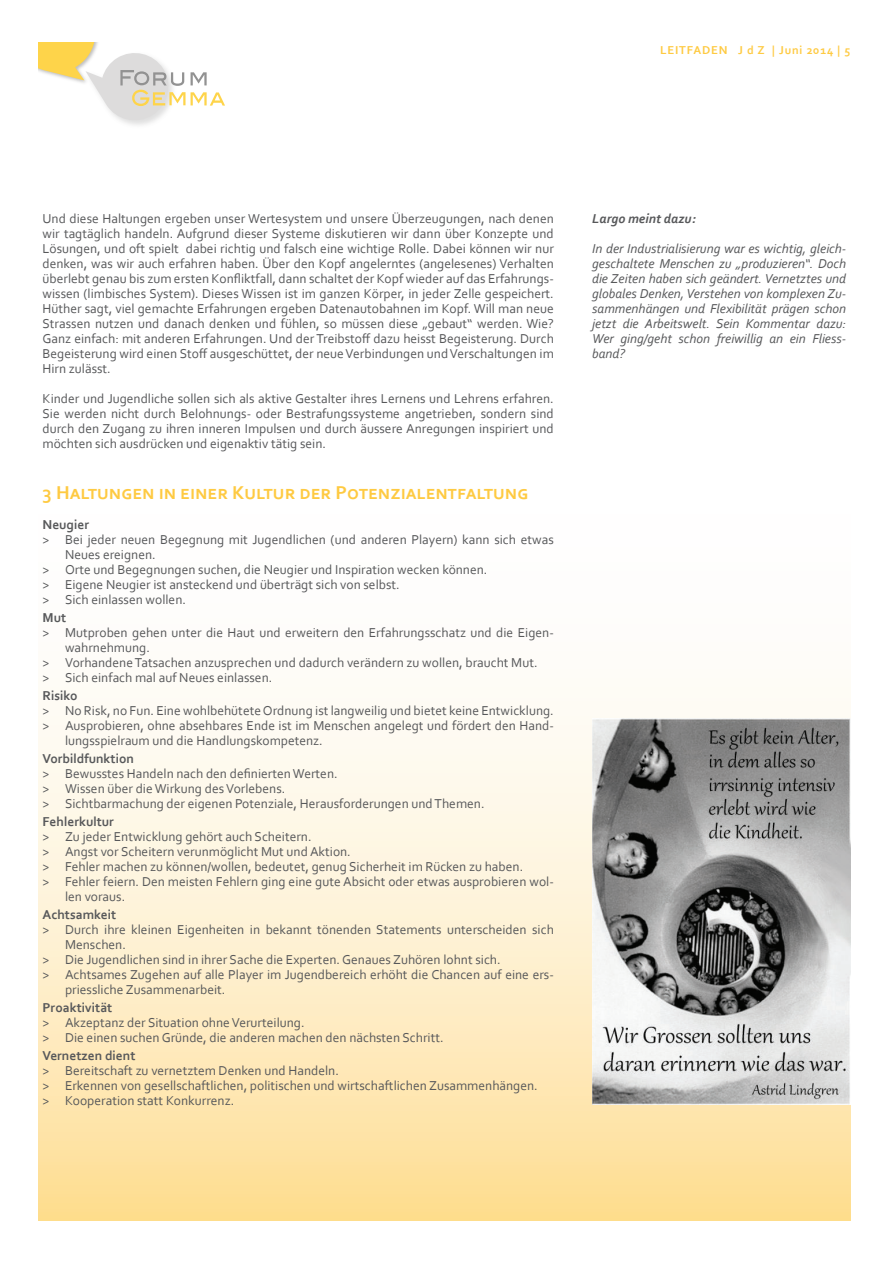
<style>
.page{position:relative;width:893px;height:1263px;background:#fff}
.page>*{position:absolute;margin:0;border:0;box-sizing:border-box;transform-origin:0 0}
.t1{font:700 19.5px "Corbel";color:#feca42}
.t2{font:13.5px/15px "Corbel";color:#57585a}
.t3{font:italic 13.5px/15px "Corbel";color:#57585a;text-align:justify}
.t4{font:700 13.5px "Corbel";color:#57585a}
.t5{font:italic 700 13.5px "Corbel";color:#57585a}
.t6{font:700 12px "Corbel";letter-spacing:.07em;color:#feca42}
</style>
<div class="page">
<svg style="left:38px;top:43px;width:187px;height:82px"></svg>
<svg style="left:38px;top:701px;width:812px;height:519px;background:#feedc7"></svg>
<img style="left:592px;top:718px;width:258px;height:386px">
<p class="t6" style="left:660px;top:43px;width:192px">LEITFADEN J d Z | Juni 2014 | 5</p>
<p class="t2" style="left:43px;top:210px;width:513px;text-align:justify">Und diese Haltungen ergeben unser Wertesystem und unsere Überzeugungen, nach denen wir tagtäglich handeln. Aufgrund dieser Systeme diskutieren wir dann über Konzepte und Lösungen, und oft spielt dabei richtig und falsch eine wichtige Rolle. Dabei können wir nur denken, was wir auch erfahren haben. Über den Kopf angelerntes (angelesenes) Verhalten überlebt genau bis zum ersten Konfliktfall, dann schaltet der Kopf wieder auf das Erfahrungs&shy;wissen (limbisches System). Dieses Wissen ist im ganzen Körper, in jeder Zelle gespeichert.<br>Hüther sagt, viel gemachte Erfahrungen ergeben Datenautobahnen im Kopf. Will man neue Strassen nutzen und danach denken und fühlen, so müssen diese „gebaut“ werden. Wie?<br>Ganz einfach: mit anderen Erfahrungen. Und der Treibstoff dazu heisst Begeisterung. Durch Begeisterung wird einen Stoff ausgeschüttet, der neue Verbindungen und Verschaltungen im Hirn zulässt.</p>
<p class="t2" style="left:43px;top:390px;width:513px;text-align:justify">Kinder und Jugendliche sollen sich als aktive Gestalter ihres Lernens und Lehrens erfahren.<br>Sie werden nicht durch Belohnungs- oder Bestrafungssysteme angetrieben, sondern sind durch den Zugang zu ihren inneren Impulsen und durch äussere Anregungen inspiriert und möchten sich ausdrücken und eigenaktiv tätig sein.</p>
<h1 class="t1" style="left:43px;top:480px;width:487px">3 Haltungen in einer Kultur der Potenzialentfaltung</h1>
<p class="t4" style="left:43px;top:516px;width:48px">Neugier</p>
<p class="t2" style="left:43px;top:531px;width:513px">&gt; Bei jeder neuen Begegnung mit Jugendlichen (und anderen Playern) kann sich etwas</p>
<p class="t2" style="left:65px;top:546px;width:92px">Neues ereignen.</p>
<p class="t2" style="left:43px;top:561px;width:446px">&gt; Orte und Begegnungen suchen, die Neugier und Inspiration wecken können.</p>
<p class="t2" style="left:43px;top:576px;width:359px">&gt; Eigene Neugier ist ansteckend und überträgt sich von selbst.</p>
<p class="t2" style="left:43px;top:591px;width:145px">&gt; Sich einlassen wollen.</p>
<p class="t4" style="left:43px;top:609px;width:25px">Mut</p>
<p class="t2" style="left:43px;top:624px;width:513px">&gt; Mutproben gehen unter die Haut und erweitern den Erfahrungsschatz und die Eigen-</p>
<p class="t2" style="left:65px;top:639px;width:86px">wahrnehmung.</p>
<p class="t2" style="left:43px;top:654px;width:497px">&gt; Vorhandene Tatsachen anzusprechen und dadurch verändern zu wollen, braucht Mut.</p>
<p class="t2" style="left:43px;top:669px;width:231px">&gt; Sich einfach mal auf Neues einlassen.</p>
<p class="t4" style="left:43px;top:687px;width:37px">Risiko</p>
<p class="t2" style="left:43px;top:702px;width:513px">&gt; No Risk, no Fun. Eine wohlbehütete Ordnung ist langweilig und bietet keine Entwicklung.</p>
<p class="t2" style="left:43px;top:717px;width:513px">&gt; Ausprobieren, ohne absehbares Ende ist im Menschen angelegt und fördert den Hand-</p>
<p class="t2" style="left:65px;top:732px;width:259px">lungsspielraum und die Handlungskompetenz.</p>
<p class="t4" style="left:43px;top:750px;width:93px">Vorbildfunktion</p>
<p class="t2" style="left:43px;top:765px;width:444px">&gt; Bewusstes Handeln nach den definierten Werten.<br>&gt; Wissen über die Wirkung des Vorlebens.<br>&gt; Sichtbarmachung der eigenen Potenziale, Herausforderungen und Themen.</p>
<p class="t4" style="left:43px;top:813px;width:73px">Fehlerkultur</p>
<p class="t2" style="left:43px;top:828px;width:271px">&gt; Zu jeder Entwicklung gehört auch Scheitern.</p>
<p class="t2" style="left:43px;top:843px;width:310px">&gt; Angst vor Scheitern verunmöglicht Mut und Aktion.</p>
<p class="t2" style="left:43px;top:858px;width:482px">&gt; Fehler machen zu können/wollen, bedeutet, genug Sicherheit im Rücken zu haben.</p>
<p class="t2" style="left:43px;top:873px;width:513px">&gt; Fehler feiern. Den meisten Fehlern ging eine gute Absicht oder etwas ausprobieren wol-</p>
<p class="t2" style="left:65px;top:888px;width:62px">len voraus.</p>
<p class="t4" style="left:43px;top:906px;width:75px">Achtsamkeit</p>
<p class="t2" style="left:43px;top:921px;width:513px">&gt; Durch ihre kleinen Eigenheiten in bekannt tönenden Statements unterscheiden sich</p>
<p class="t2" style="left:65px;top:936px;width:62px">Menschen.</p>
<p class="t2" style="left:43px;top:951px;width:460px">&gt; Die Jugendlichen sind in ihrer Sache die Experten. Genaues Zuhören lohnt sich.</p>
<p class="t2" style="left:43px;top:966px;width:513px">&gt; Achtsames Zugehen auf alle Player im Jugendbereich erhöht die Chancen auf eine ers-</p>
<p class="t2" style="left:65px;top:981px;width:162px">priessliche Zusammenarbeit.</p>
<p class="t4" style="left:43px;top:999px;width:71px">Proaktivität</p>
<p class="t2" style="left:43px;top:1014px;width:403px">&gt; Akzeptanz der Situation ohne Verurteilung.<br>&gt; Die einen suchen Gründe, die anderen machen den nächsten Schritt.</p>
<p class="t4" style="left:43px;top:1047px;width:94px">Vernetzen dient</p>
<p class="t2" style="left:43px;top:1062px;width:497px">&gt; Bereitschaft zu vernetztem Denken und Handeln.<br>&gt; Erkennen von gesellschaftlichen, politischen und wirtschaftlichen Zusammenhängen. &gt; Kooperation statt Konkurrenz.</p>
<p class="t5" style="left:592px;top:210px;width:105px">Largo meint dazu:</p>
<p class="t3" style="left:592px;top:240px;width:256px">In der Industrialisierung war es wichtig, gleich&shy;geschaltete Menschen zu „produzieren“. Doch die Zeiten haben sich geändert. Vernetztes und globales Denken, Verstehen von komplexen Zu&shy;sammenhängen und Flexibilität prägen schon jetzt die Arbeitswelt. Sein Kommentar dazu:<br>Wer ging/geht schon freiwillig an ein Fliess&shy;band?</p>
</div>
